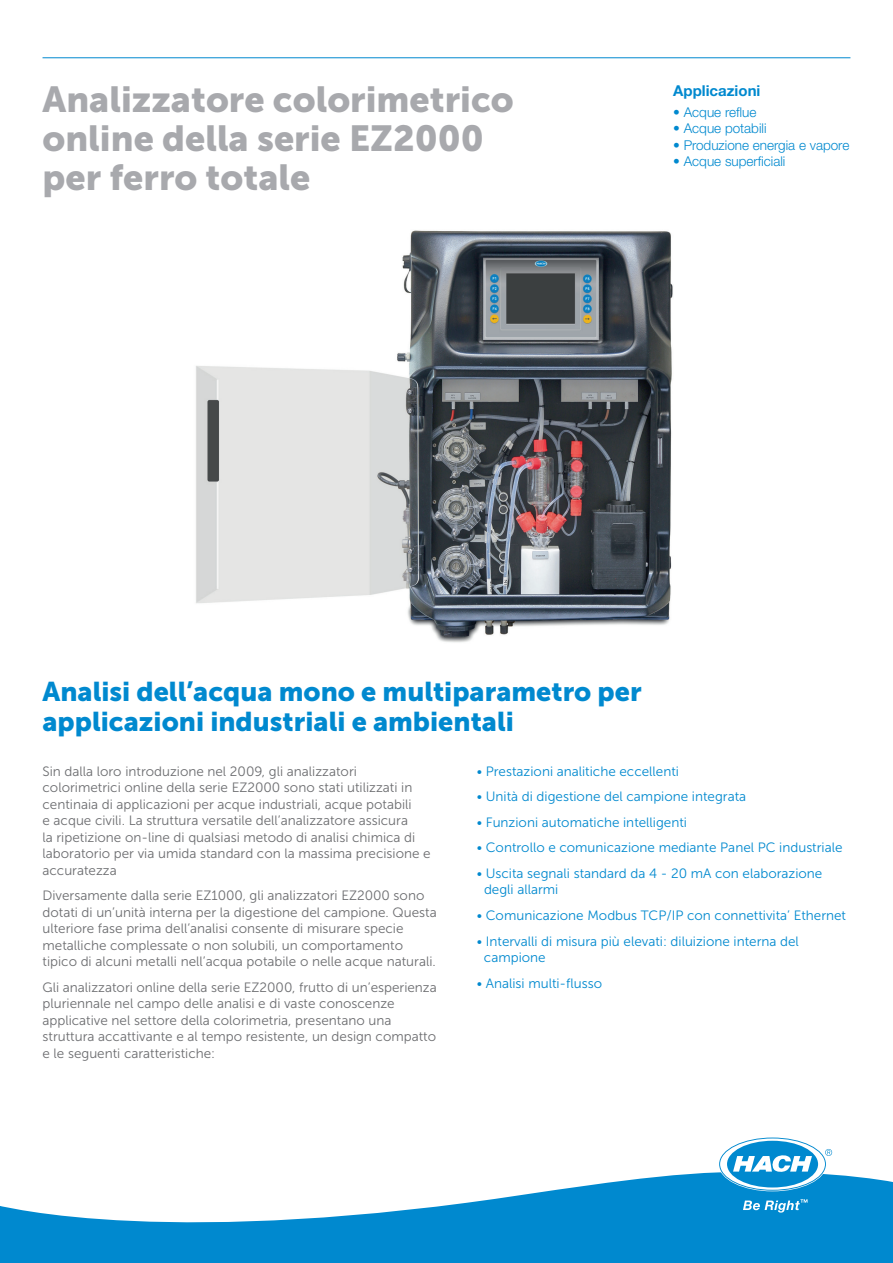
<style>
.page{position:relative;width:893px;height:1263px;background:#fff}
.page>*{position:absolute;margin:0;border:0;box-sizing:border-box;transform-origin:0 0}
.Head_1{font:36px/39px "Museo Sans 900";color:#a8a9ad}
.Head_2_USP{font:27px/30px "Museo Sans 900";color:#0089cf}
.Head_3{font:700 15px "Helvetica Neue LTW1 G";color:#0089cf}
.Head_2_USP-2{font:13.5px/16.5px "Museo Sans 300";color:#6c6d70}
.Head_2_USP-3{font:13.5px/16.5px "Museo Sans 300";color:#0089cf}
.Text_1_Color{font:300 13.5px "Helvetica Neue LTW1 G";color:#0089cf}
</style>
<div class="page">
<hr style="left:43px;top:57px;width:807px;height:1px;background:#0089cf">
<svg style="left:0;top:1172px;width:893px;height:91px;fill:#0089cf"></svg>
<svg style="left:720px;top:1138px;width:112px;height:52px"></svg>
<svg style="left:743px;top:1199px;width:64px;height:13px"></svg>
<img style="left:196px;top:230px;width:477px;height:413px">
<p class="Head_1" style="left:43px;top:80px;width:473px">Analizzatore colorimetrico online della serie EZ2000 per ferro totale</p>
<p class="Head_3" style="left:673px;top:81px;width:89px">Applicazioni</p>
<p class="Text_1_Color" style="left:673px;top:104px;width:85px">• Acque reflue</p>
<p class="Text_1_Color" style="left:673px;top:120px;width:95px">• Acque potabili</p>
<p class="Text_1_Color" style="left:673px;top:137px;width:178px">• Produzione energia e vapore</p>
<p class="Text_1_Color" style="left:673px;top:153px;width:114px">• Acque superficiali</p>
<p class="Head_2_USP" style="left:43px;top:676px;width:601px">Analisi dell’acqua mono e multiparametro per applicazioni industriali e ambientali</p>
<p class="Head_2_USP-2" style="left:43px;top:763px;width:390px">Sin dalla loro introduzione nel 2009, gli analizzatori colorimetrici online della serie EZ2000 sono stati utilizzati in centinaia di applicazioni per acque industriali, acque potabili<br>e acque civili. La struttura versatile dell’analizzatore assicura<br>la ripetizione on-line di qualsiasi metodo di analisi chimica di laboratorio per via umida standard con la massima precisione e accuratezza</p>
<p class="Head_2_USP-2" style="left:43px;top:887px;width:396px">Diversamente dalla serie EZ1000, gli analizzatori EZ2000 sono dotati di un’unità interna per la digestione del campione. Questa ulteriore fase prima dell’analisi consente di misurare specie metalliche complessate o non solubili, un comportamento tipico di alcuni metalli nell’acqua potabile o nelle acque naturali.</p>
<p class="Head_2_USP-2" style="left:43px;top:979px;width:396px">Gli analizzatori online della serie EZ2000, frutto di un’esperienza pluriennale nel campo delle analisi e di vaste conoscenze applicative nel settore della colorimetria, presentano una struttura accattivante e al tempo resistente, un design compatto e le seguenti caratteristiche:</p>
<p class="Head_2_USP-3" style="left:477px;top:763px;width:204px">• Prestazioni analitiche eccellenti</p>
<p class="Head_2_USP-3" style="left:477px;top:788px;width:271px">• Unità di digestione del campione integrata</p>
<p class="Head_2_USP-3" style="left:477px;top:814px;width:212px">• Funzioni automatiche intelligenti</p>
<p class="Head_2_USP-3" style="left:477px;top:839px;width:367px">• Controllo e comunicazione mediante Panel PC industriale</p>
<p class="Head_2_USP-3" style="left:484px;top:865px;width:340px;text-indent:-7px">• Uscita segnali standard da 4 - 20 mA con elaborazione degli allarmi</p>
<p class="Head_2_USP-3" style="left:477px;top:907px;width:371px">• Comunicazione Modbus TCP/IP con connettivita’ Ethernet</p>
<p class="Head_2_USP-3" style="left:484px;top:933px;width:316px;text-indent:-7px">• Intervalli di misura più elevati: diluizione interna del campione</p>
<p class="Head_2_USP-3" style="left:477px;top:975px;width:127px">• Analisi multi-flusso</p>
</div>
